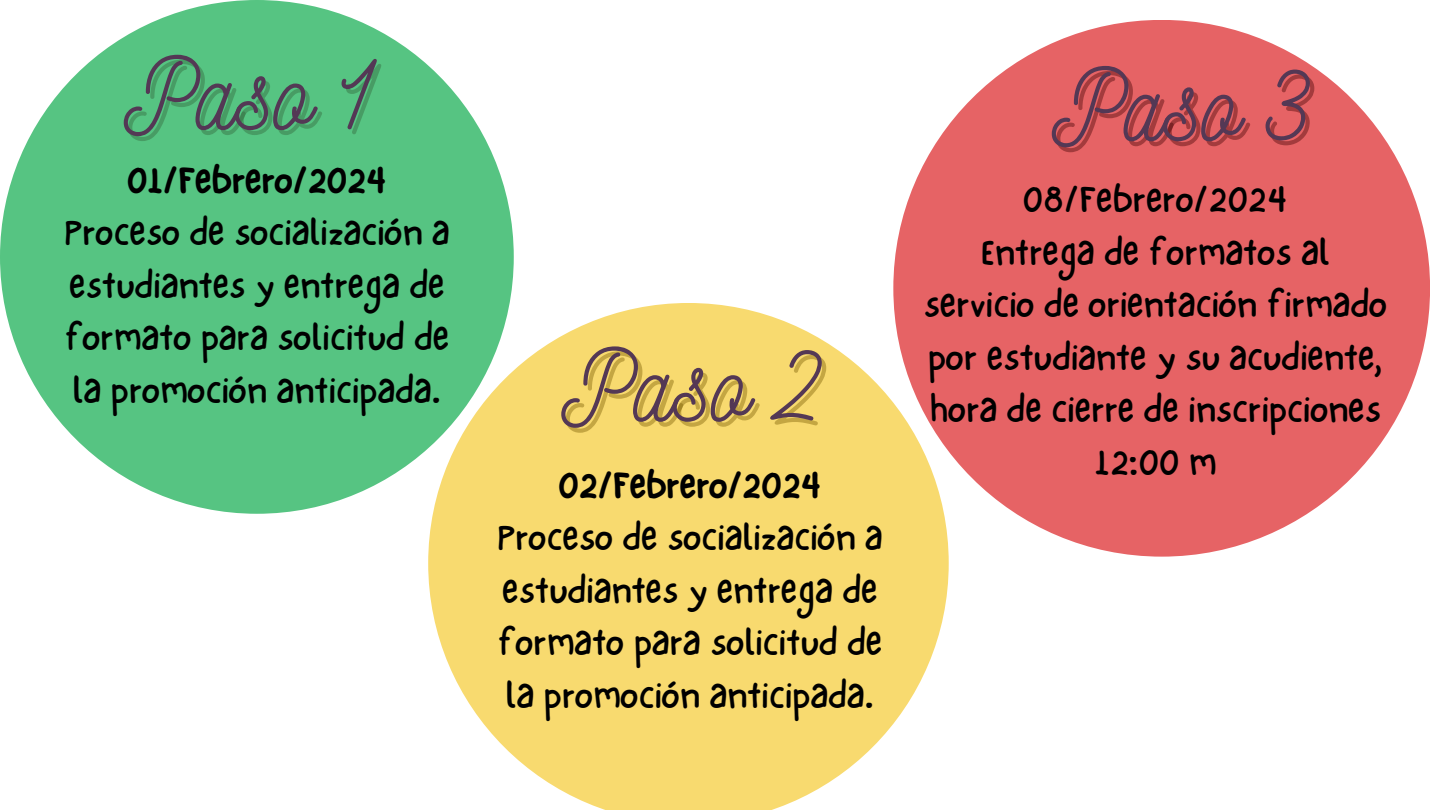
<style>
.page{position:relative;width:1440px;height:810px;background:#fff}
.page>*{position:absolute;margin:0;border:0;box-sizing:border-box;transform-origin:0 0}
.t1{font:98.6px "Nickainley";color:#543855}
.t2{font:38px/52.5px "NF One Little Font Regular";color:#000}
.t3{font:38px "NF One Little Font Bold";color:#000}
</style>
<div class="page">
<div style="left:0;top:0;width:514px;height:514px;background:#56c482;border-radius:50%"></div>
<div style="left:893px;top:20px;width:537px;height:537px;background:#e66365;border-radius:50%"></div>
<svg style="left:428px;top:303px;width:521px;height:507px;fill:#f8da6f"></svg>
<p class="t1" style="left:124px;top:32px;width:253px">Paso 1</p>
<p class="t3" style="left:127px;top:158px;width:261px">01/Febrero/2024</p>
<h1 class="t2" style="left:64px;top:206px;width:387px">Proceso de socialización a estudiantes y entrega de formato para solicitud de la promoción anticipada.</h1>
<p class="t1" style="left:561px;top:323px;width:264px">Paso 2</p>
<h1 class="t3" style="left:558px;top:462px;width:264px">02/Febrero/2024</h1>
<p class="t2" style="left:497px;top:511px;width:387px">Proceso de socialización a estudiantes y entrega de formato para solicitud de la promoción anticipada.</p>
<p class="t1" style="left:1052px;top:43px;width:263px">Paso 3</p>
<p class="t2" style="left:1023px;top:173px;width:266px">08/Febrero/2024</p>
<h1 class="t2" style="left:923px;top:226px;width:465px;text-align:center">Entrega de formatos al servicio de orientación firmado por estudiante y su acudiente, hora de cierre de inscripciones<br>12:00 m</h1>
</div>
